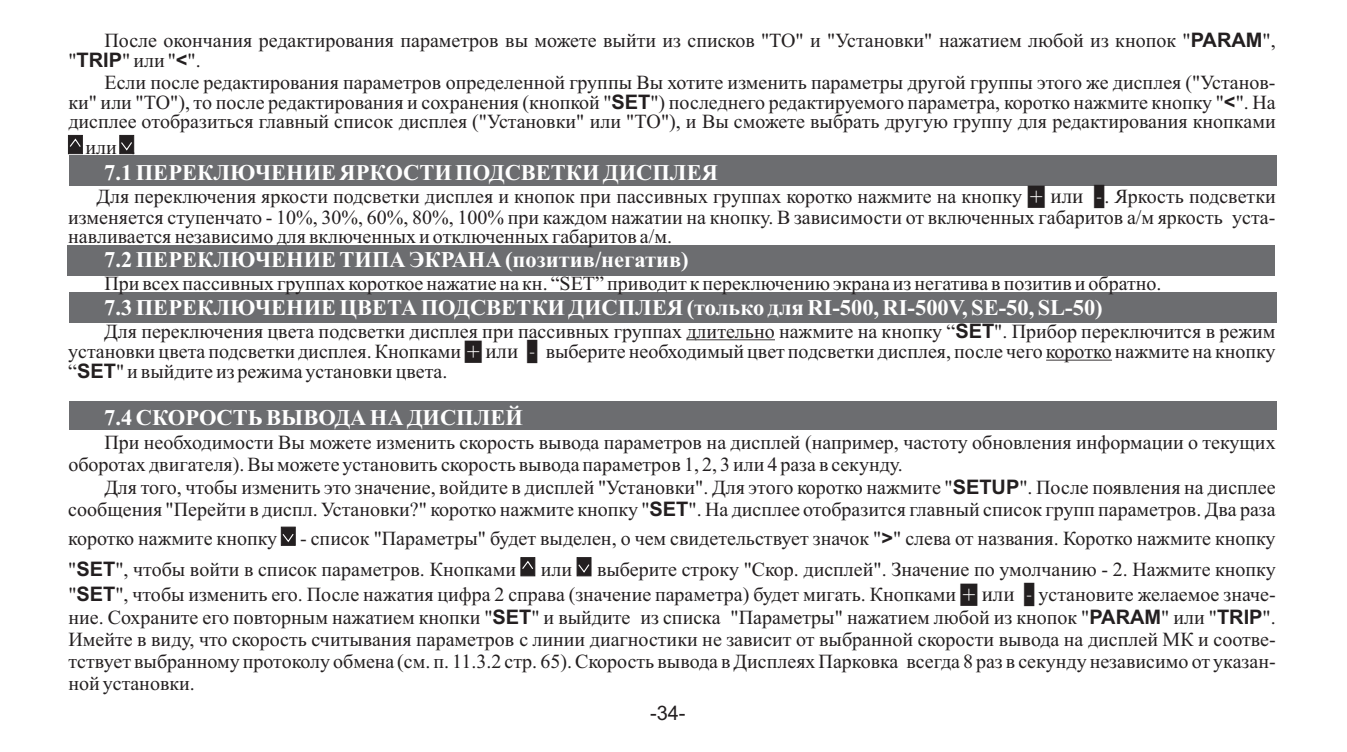
<style>
.page{position:relative;width:1347px;height:752px;background:#fff}
.page>*{position:absolute;margin:0;border:0;box-sizing:border-box;transform-origin:0 0}
.t1{font:700 22.5px/47px "Times New Roman";color:#fff}
.t2{font:20px/22.8px "Times New Roman";color:#231f20}
.t3{font:20px "Arial";color:#231f20}
.s1{font-family:"Arial";font-weight:700}
.s2{font-family:"Bodoni Cameo C"}
.s3{font-size:21px}
.s4{font-family:"Bodoni Cameo C";font-size:21px}
</style>
<div class="page">
<div style="left:67px;top:245px;width:1207px;height:31px;background:#6c6d70"></div>
<div style="left:70px;top:401px;width:1206px;height:29px;background:#6c6d70"></div>
<div style="left:70px;top:155px;width:1207px;height:30px;background:#6c6d70"></div>
<div style="left:70px;top:292px;width:1207px;height:31px;background:#6c6d70"></div>
<svg style="left:68px;top:135px;width:15px;height:19px"></svg>
<svg style="left:119px;top:135px;width:15px;height:19px"></svg>
<svg style="left:281px;top:526px;width:15px;height:19px"></svg>
<svg style="left:520px;top:557px;width:15px;height:19px"></svg>
<svg style="left:576px;top:557px;width:15px;height:19px"></svg>
<hr style="left:686px;top:339px;width:89px;height:1px;background:#231f20">
<hr style="left:1046px;top:359px;width:66px;height:1px;background:#231f20">
<p class="t2" style="left:68px;top:32px;width:1208px;line-height:19.8px;text-indent:36px">После окончания редактирования параметров вы можете выйти из списков "ТО" и "Установки" нажатием любой из кнопок "<span class="s1">PARAM</span>", "<span class="s1">TRIP</span>" или "<span class="s1">&lt;</span>".</p>
<p class="t2" style="left:68px;top:74px;width:1208px;line-height:19.5px;text-align:justify;text-indent:36px">Если после редактирования параметров определенной группы Вы хотите изменить параметры другой группы этого же дисплея ("Установ&shy;ки" или "ТО"), то после редактирования и сохранения (кнопкой "<span class="s1">SET</span>") последнего редактируемого параметра, коротко нажмите кнопку "<span class="s1">&lt;</span>". На дисплее отобразиться главный список дисплея ("Установки" или "ТО"), и Вы сможете выбрать другую группу для редактирования кнопками</p>
<p class="t2" style="left:85px;top:137px;width:52px">или .</p>
<p class="t2" style="left:96px;top:187px;width:1180px">Для переключения яркости подсветки дисплея и кнопок при пассивных группах коротко нажмите на кнопку <span class="s2">+</span> <span class="s3">или</span> <span class="s4">-</span>. Яркость подсветки</p>
<p class="t1" style="left:104px;top:151px;width:615px">7.1 ПЕРЕКЛЮЧЕНИЕ ЯРКОСТИ ПОДСВЕТКИ ДИСПЛЕЯ</p>
<p class="t2" style="left:68px;top:209px;width:1208px;line-height:19.5px">изменяется ступенчато - 10%, 30%, 60%, 80%, 100% при каждом нажатии на кнопку. В зависимости от включенных габаритов а/м яркость уста&shy;навливается независимо для включенных и отключенных габаритов а/м.</p>
<p class="t1" style="left:104px;top:238px;width:1000px">7.2 ПЕРЕКЛЮЧЕНИЕ ТИПА ЭКРАНА (позитив/негатив)<br>7.3 ПЕРЕКЛЮЧЕНИЕ ЦВЕТА ПОДСВЕТКИ ДИСПЛЕЯ (только для RI-500, RI-500V, SE-50, SL-50)</p>
<p class="t2" style="left:104px;top:274px;width:1058px">При всех пассивных группах короткое нажатие на кн. “SET” приводит к переключению экрана из негатива в позитив и обратно.</p>
<p class="t2" style="left:68px;top:322px;width:1208px;line-height:20.2px;text-align:justify;text-indent:36px">Для переключения цвета подсветки дисплея при пассивных группах длительно нажмите на кнопку “<span class="s1">SET</span>". Прибор переключится в режим установки цвета подсветки дисплея. Кнопками <span class="s2">+</span> <span class="s3">или</span> <span class="s4">-</span> выберите необходимый цвет подсветки дисплея, после чего коротко нажмите на кнопку “<span class="s1">SET</span>" и выйдите из режима установки цвета.</p>
<p class="t1" style="left:104px;top:396px;width:420px">7.4 СКОРОСТЬ ВЫВОДА НА ДИСПЛЕЙ</p>
<p class="t2" style="left:68px;top:432px;width:1208px;text-indent:36px">При необходимости Вы можете изменить скорость вывода параметров на дисплей (например, частоту обновления информации о текущих оборотах двигателя). Вы можете установить скорость вывода параметров 1, 2, 3 или 4 раза в секунду.</p>
<p class="t2" style="left:68px;top:477px;width:1208px;text-align:right">Для того, чтобы изменить это значение, войдите в дисплей "Установки". Для этого коротко нажмите "<span class="s1">SETUP</span>". После появления на дисплее сообщения "Перейти в диспл. Установки?" коротко нажмите кнопку "<span class="s1">SET</span>". На дисплее отобразится главный список групп параметров. Два раза</p>
<p class="t2" style="left:68px;top:529px;width:1208px">коротко нажмите кнопку - список "Параметры" будет выделен, о чем свидетельствует значок "<span class="s1">&gt;</span>" слева от названия. Коротко нажмите кнопку</p>
<p class="t2" style="left:68px;top:559px;width:1209px;text-align:justify">"<span class="s1">SET</span>", чтобы войти в список параметров. Кнопками или выберите строку "Скор. дисплей". Значение по умолчанию - 2. Нажмите кнопку "<span class="s1">SET</span>", чтобы изменить его. После нажатия цифра 2 справа (значение параметра) будет мигать. Кнопками <span class="s2">+</span> <span class="s3">или</span> <span class="s4">-</span> установите желаемое значе&shy;ние. Сохраните его повторным нажатием кнопки "<span class="s1">SET</span>" и выйдите из списка "Параметры" нажатием любой из кнопок "<span class="s1">PARAM</span>" или "<span class="s1">TRIP</span>".<br>Имейте в виду, что скорость считывания параметров с линии диагностики не зависит от выбранной скорости вывода на дисплей МК и соотве&shy;тствует выбранному протоколу обмена (см. п. 11.3.2 стр. 65). Скорость вывода в Дисплеях Парковка всегда 8 раз в секунду независимо от указан&shy;ной установки.</p>
<p class="t3" style="left:650px;top:705px;width:37px">-34-</p>
</div>
